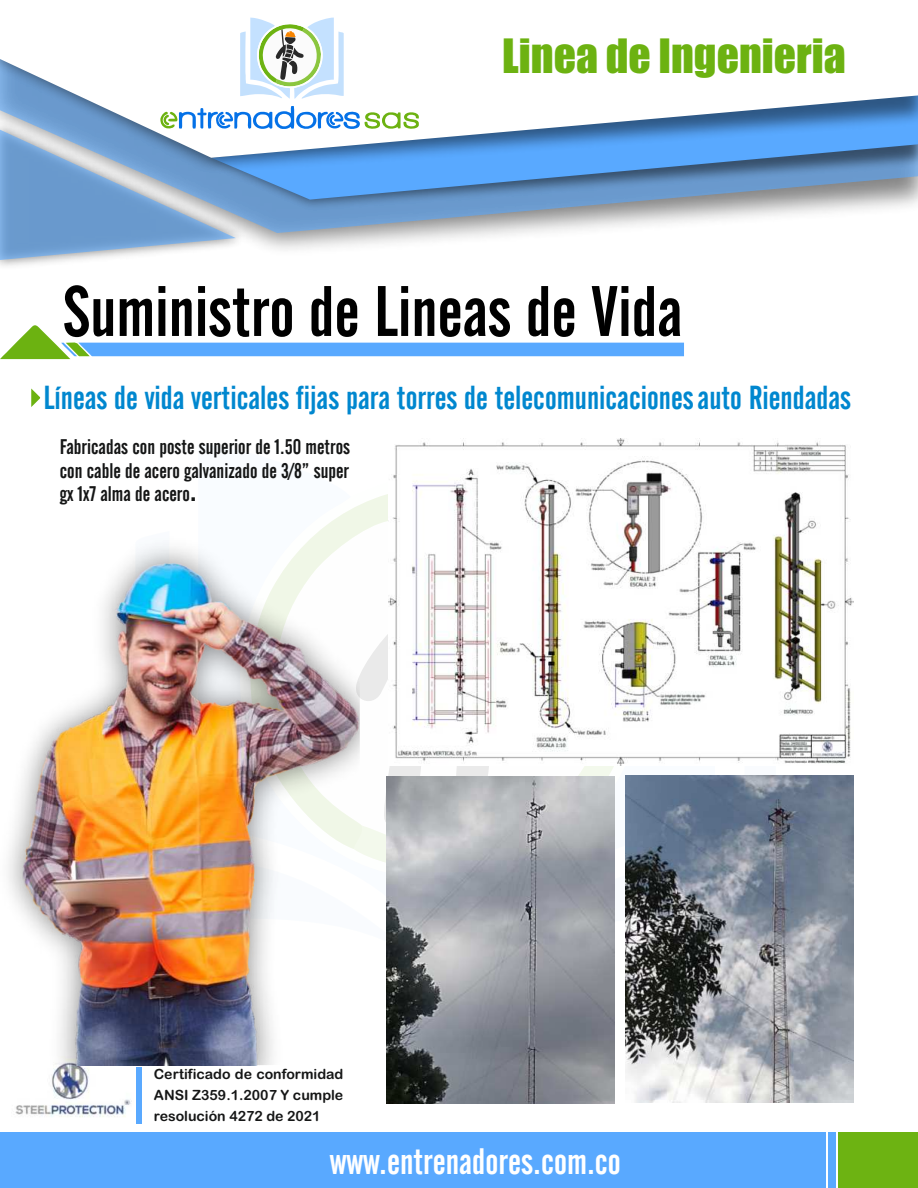
<style>
.page{position:relative;width:918px;height:1188px;background:#fff}
.page>*{position:absolute;margin:0;border:0;box-sizing:border-box;transform-origin:0 0}
.t1{font:70.65px "Alternate Gothic No 2 BT";color:#000}
.t2{font:43.65px "Impact";color:#6cb211}
.t3{font:36.45px "Alternate Gothic No 2 BT";color:#fff}
.t4{font:33px "Alternate Gothic No 2 BT";color:#0087cf}
.t5{font:21px/23.4px "Alternate Gothic No 2 BT";color:#151616;text-align:justify}
.t6{font:14.1px/20.9px "Arial Rounded MT Bold";color:#151616;text-align:justify}
.s1{font-size:33px}
</style>
<div class="page">
<svg style="left:347px;top:494px;width:314px;height:388px"></svg>
<svg style="left:360px;top:518px;width:173px;height:315px"></svg>
<svg style="left:419px;top:200px;width:499px;height:30px"></svg>
<svg style="left:419px;top:158px;width:499px;height:41px;background:#6492c4"></svg>
<svg style="left:0;top:17px;width:918px;height:141px"></svg>
<div style="left:0;top:1132px;width:825px;height:55px;background:#59a9ff"></div>
<div style="left:839px;top:1132px;width:79px;height:55px;background:#6db312"></div>
<div style="left:828px;top:1132px;width:8px;height:55px;background:#59a9ff"></div>
<svg style="left:0;top:105px;width:419px;height:155px"></svg>
<svg style="left:240px;top:18px;width:104px;height:81px"></svg>
<svg style="left:0;top:325px;width:684px;height:34px"></svg>
<img style="left:15px;top:1066px;width:117px;height:51px">
<div style="left:136px;top:1067px;width:6px;height:57px;background:#59a9ff"></div>
<img style="left:388px;top:439px;width:465px;height:326px">
<img style="left:387px;top:777px;width:227px;height:327px">
<img style="left:625px;top:776px;width:229px;height:327px">
<svg style="left:8px;top:512px;width:352px;height:397px"></svg>
<img style="left:21px;top:555px;width:339px;height:511px">
<svg style="left:31px;top:389px;width:9px;height:18px"></svg>
<h2 class="t2" style="left:502px;top:22px;width:345px">Linea de Ingenieria</h2>
<h1 class="t1" style="left:63px;top:272px;width:621px">Suministro de Lineas de Vida</h1>
<h3 class="t4" style="left:43px;top:380px;width:809px">Líneas de vida verticales fijas para torres de telecomunicacionesauto Riendadas</h3>
<p class="t5" style="left:60px;top:436px;width:292px">Fabricadas con poste superior de 1.50 metros con cable de acero galvanizado de 3/8” super gx 1x7 alma de acero<span class="s1">.</span></p>
<p class="t6" style="left:154px;top:1064px;width:191px">Certificado de conformidad ANSI Z359.1.2007 Y cumple resolución 4272 de 2021</p>
<h3 class="t3" style="left:330px;top:1141px;width:293px">www.entrenadores.com.co</h3>
</div>
